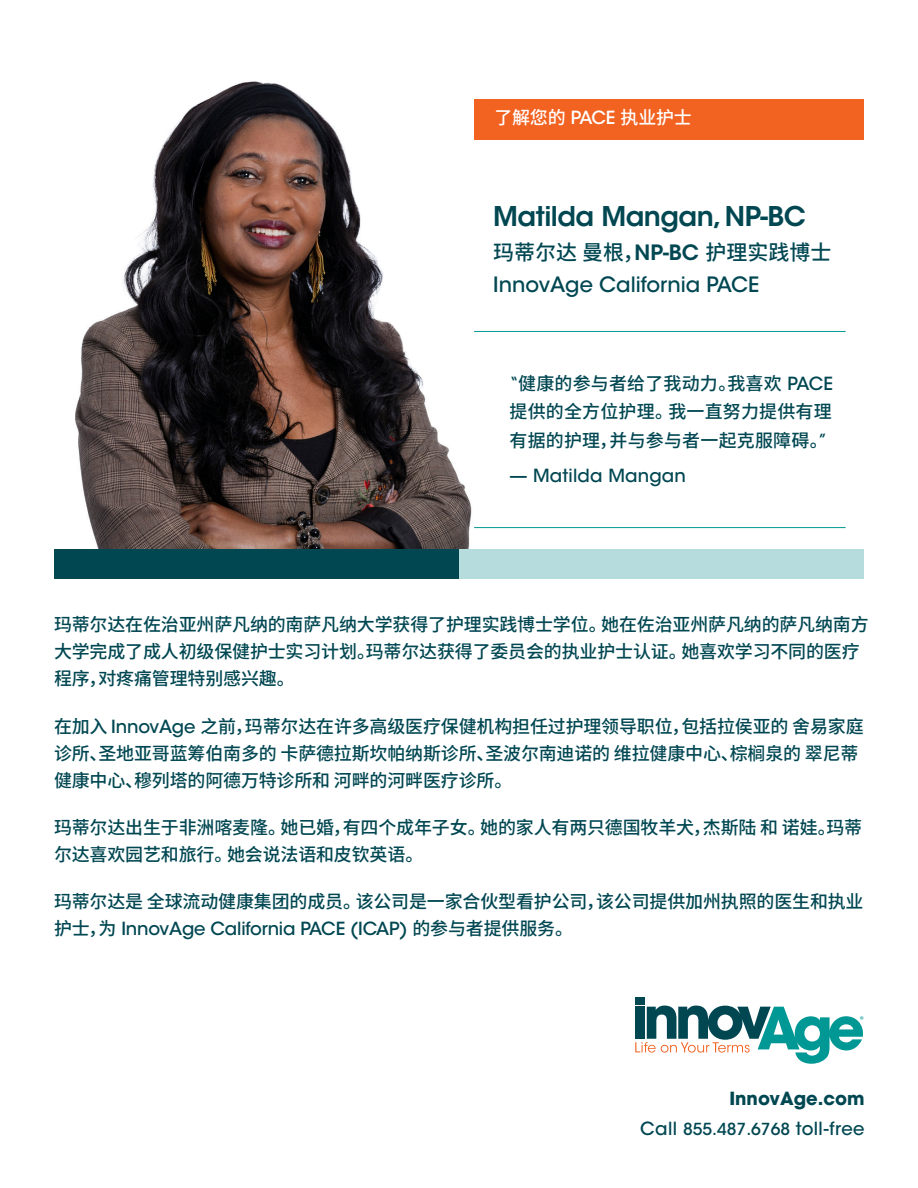
<style>
.page{position:relative;width:918px;height:1188px;background:#fff}
.page>*{position:absolute;margin:0;border:0;box-sizing:border-box;transform-origin:0 0}
.text__secondary{font:600 27px "ITC Avant Garde Std";letter-spacing:-.02em;color:#004752}
.text__secondary-2{font:500 21px "ITC Avant Garde Std";color:#004752}
.text__secondary-3{font:500 21px "Noto Sans CJ Ksc";color:#004752}
.text__secondary-4{font:500 18px/27px "Noto Sans CJ Ksc";letter-spacing:-.01em;color:#004752}
._02_Head{font:500 18px "ITC Avant Garde Std";letter-spacing:.01em;color:#004752}
._02_Head-2{font:700 18px "Avant Garde";color:#004752}
.text__secondary-5{font:500 18px "Noto Sans CJ Ksc";letter-spacing:-.01em;color:#fff}
.t1{font:9.75px "Myriad Pro";color:#009894}
.s1{font-family:"ITC Avant Garde Std"}
.s2{font-family:"ITC Avant Garde Std";font-weight:600}
.s3{font-size:16.5px}
</style>
<div class="page">
<img style="left:54px;top:81px;width:459px;height:469px">
<div style="left:635px;top:998px;width:10px;height:7px;background:#004752"></div>
<svg style="left:635px;top:1006px;width:228px;height:58px"></svg>
<div style="left:474px;top:99px;width:390px;height:41px;background:#f26221"></div>
<hr style="left:474px;top:331px;width:372px;height:1px;background:#009894">
<hr style="left:474px;top:527px;width:372px;height:1px;background:#009894">
<div style="left:54px;top:550px;width:405px;height:29px;background:#004752"></div>
<div style="left:459px;top:550px;width:405px;height:29px;background:#b7dcdd"></div>
<p class="text__secondary-5" style="left:494px;top:108px;width:199px">了解您的 <span class="s1">PACE</span> 执业护士</p>
<p class="text__secondary" style="left:493px;top:199px;width:314px">Matilda Mangan, NP-BC</p>
<p class="text__secondary-3" style="left:493px;top:241px;width:340px">玛蒂尔达 曼根，<span class="s2">NP-BC</span> 护理实践博士</p>
<p class="text__secondary-2" style="left:493px;top:272px;width:268px">InnovAge California PACE</p>
<p class="text__secondary-4" style="left:510px;top:369px;width:325px;line-height:28.5px;text-align:justify"><span class="s1">“</span>健康的参与者给了我动力。我喜欢 <span class="s1">PACE</span>提供的全方位护理。我一直努力提供有理有据的护理，并与参与者一起克服障碍。<span class="s1">”</span></p>
<p class="_02_Head" style="left:510px;top:464px;width:178px">— Matilda Mangan</p>
<p class="text__secondary-4" style="left:54px;top:612px;width:816px">玛蒂尔达在佐治亚州萨凡纳的南萨凡纳大学获得了护理实践博士学位。她在佐治亚州萨凡纳的萨凡纳南方大学完成了成人初级保健护士实习计划。玛蒂尔达获得了委员会的执业护士认证。她喜欢学习不同的医疗程序，对疼痛管理特别感兴趣。</p>
<p class="text__secondary-4" style="left:54px;top:713px;width:811px">在加入 <span class="s1">InnovAge</span> 之前，玛蒂尔达在许多高级医疗保健机构担任过护理领导职位，包括拉侯亚的 舍易家庭诊所、圣地亚哥蓝筹伯南多的 卡萨德拉斯坎帕纳斯诊所、圣波尔南迪诺的 维拉健康中心、棕榈泉的 翠尼蒂健康中心、穆列塔的阿德万特诊所和 河畔的河畔医疗诊所。</p>
<p class="text__secondary-4" style="left:54px;top:814px;width:810px">玛蒂尔达出生于非洲喀麦隆。她已婚，有四个成年子女。她的家人有两只德国牧羊犬，杰斯陆 和 诺娃。玛蒂尔达喜欢园艺和旅行。她会说法语和皮钦英语。</p>
<p class="text__secondary-4" style="left:54px;top:888px;width:811px">玛蒂尔达是 全球流动健康集团的成员。该公司是一家合伙型看护公司，该公司提供加州执照的医生和执业护士，为 <span class="s1">InnovAge California PACE (ICAP)</span> 的参与者提供服务。</p>
<p class="t1" style="left:860px;top:1014px;width:6px">®</p>
<p class="_02_Head-2" style="left:729px;top:1087px;width:137px">InnovAge.com</p>
<p class="_02_Head" style="left:640px;top:1117px;width:226px">Call <span class="s3">855.487.6768</span> toll-free</p>
</div>
